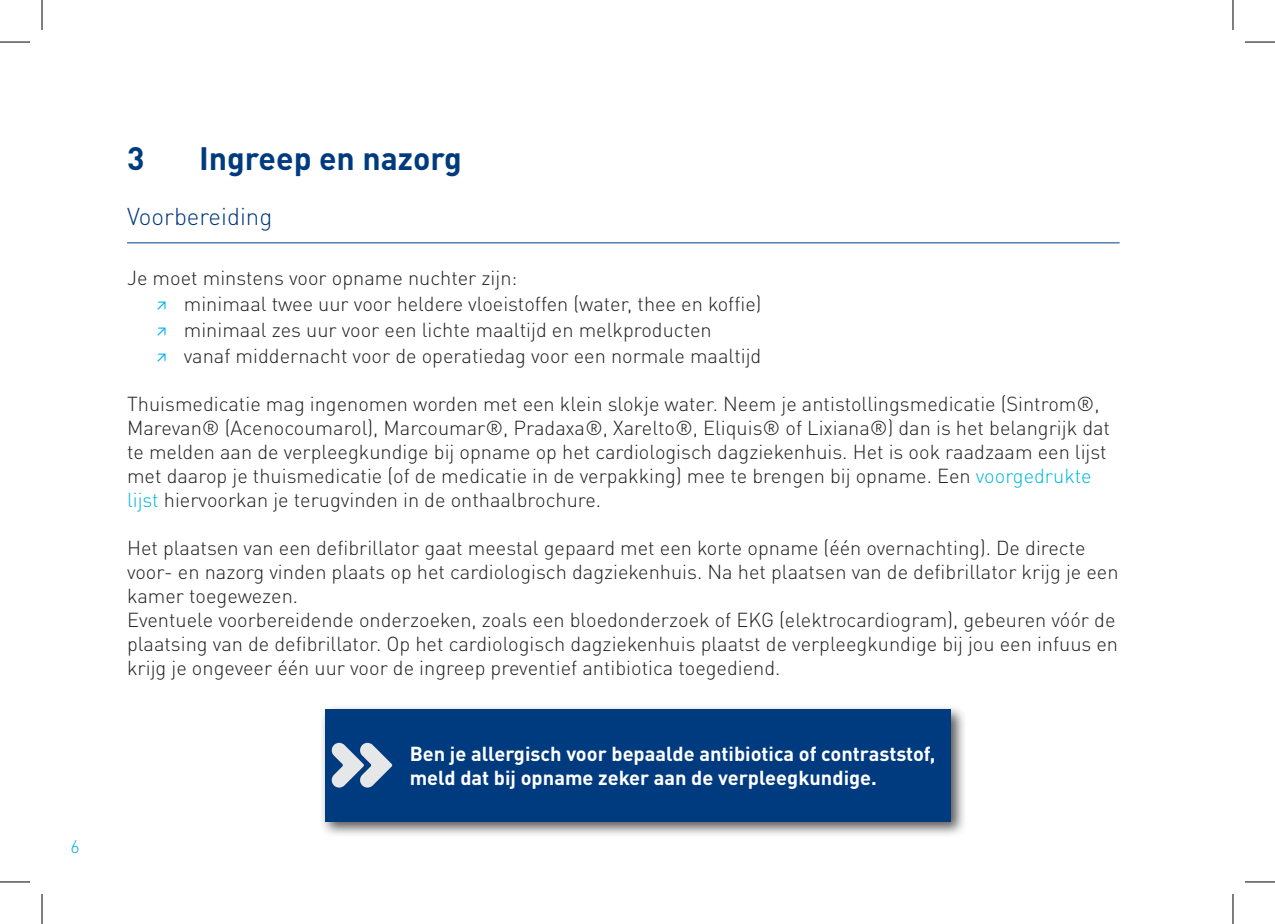
<style>
.page{position:relative;width:1275px;height:924px;background:#fff}
.page>*{position:absolute;margin:0;border:0;box-sizing:border-box;transform-origin:0 0}
.t1{font:700 32px "DINOT";color:#013b7f}
.t2{font:300 24px "DINOT";color:#013b7f}
.t3{font:300 20px/24px "DINOT";color:#231f20}
.t4{font:700 20px/24px "DINOT";color:#fff}
.t5{font:300 18px "DINOT";color:#00acd5}
.s1{font-weight:400;font-stretch:condensed;color:#00aeef}
.s2{color:#00b8db}
</style>
<div class="page">
<hr style="left:127px;top:242px;width:992px;height:1px;background:#013b7f">
<div style="left:319px;top:703px;width:647px;height:135px;background:#231f20;opacity:.75"></div>
<div style="left:325px;top:708px;width:625px;height:113px;background:#013b7f"></div>
<svg style="left:331px;top:742px;width:61px;height:45px"></svg>
<hr style="left:0;top:42px;width:30px;height:1px;background:#000">
<hr style="left:1245px;top:42px;width:30px;height:1px;background:#000">
<hr style="left:0;top:881px;width:30px;height:1px;background:#000">
<hr style="left:1245px;top:881px;width:30px;height:1px;background:#000">
<hr style="left:42px;top:0;width:1px;height:30px;background:#000">
<hr style="left:42px;top:893px;width:1px;height:30px;background:#000">
<hr style="left:1232px;top:0;width:1px;height:30px;background:#000">
<hr style="left:1232px;top:893px;width:1px;height:30px;background:#000">
<p class="t5" style="left:70px;top:835px;width:11px">6</p>
<h1 class="t1" style="left:127px;top:137px;width:19px">3</h1>
<h1 class="t1" style="left:199px;top:137px;width:264px">Ingreep en nazorg</h1>
<p class="t2" style="left:127px;top:202px;width:147px">Voorbereiding</p>
<p class="t3" style="left:155px;top:264px;width:607px;line-height:26px;text-indent:-28px">Je moet minstens voor opname nuchter zijn:<br><span class="s1">↗</span> minimaal twee uur voor heldere vloeistoffen (water, thee en koffie) <span class="s1">↗</span> minimaal zes uur voor een lichte maaltijd en melkproducten<br><span class="s1">↗</span> vanaf middernacht voor de operatiedag voor een normale maaltijd</p>
<p class="t3" style="left:127px;top:391px;width:984px">Thuismedicatie mag ingenomen worden met een klein slokje water. Neem je antistollingsmedicatie (Sintrom®, Marevan® (Acenocoumarol), Marcoumar®, Pradaxa®, Xarelto®, Eliquis® of Lixiana®) dan is het belangrijk dat te melden aan de verpleegkundige bij opname op het cardiologisch dagziekenhuis. Het is ook raadzaam een lijst met daarop je thuismedicatie (of de medicatie in de verpakking) mee te brengen bij opname. Een <span class="s2">voorgedrukte lijst</span> hiervoorkan je terugvinden in de onthaalbrochure.</p>
<p class="t3" style="left:127px;top:535px;width:993px">Het plaatsen van een defibrillator gaat meestal gepaard met een korte opname (één overnachting). De directe voor- en nazorg vinden plaats op het cardiologisch dagziekenhuis. Na het plaatsen van de defibrillator krijg je een kamer toegewezen.<br>Eventuele voorbereidende onderzoeken, zoals een bloedonderzoek of EKG (elektrocardiogram), gebeuren vóór de plaatsing van de defibrillator. Op het cardiologisch dagziekenhuis plaatst de verpleegkundige bij jou een infuus en krijg je ongeveer één uur voor de ingreep preventief antibiotica toegediend.</p>
<p class="t4" style="left:410px;top:740px;width:527px">Ben je allergisch voor bepaalde antibiotica of contraststof, meld dat bij opname zeker aan de verpleegkundige.</p>
</div>
